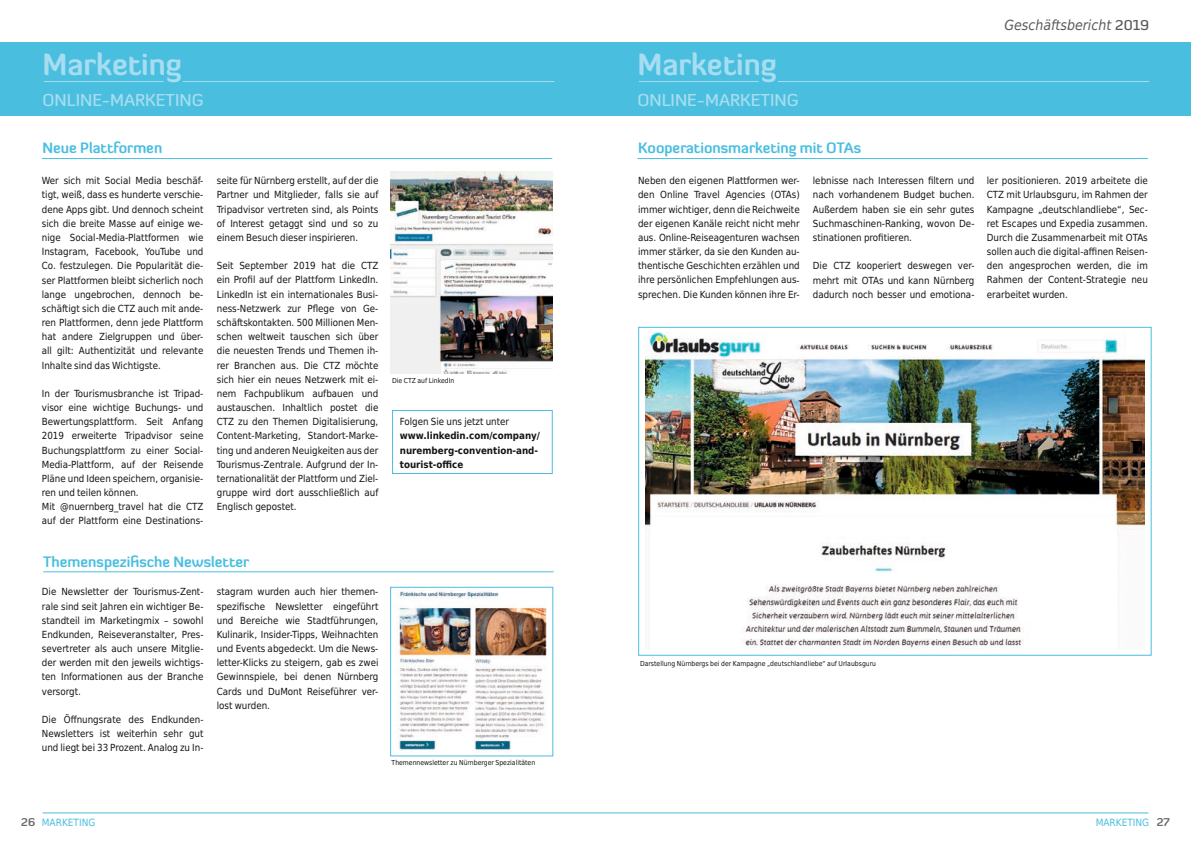
<style>
.page{position:relative;width:1191px;height:842px;background:#fff}
.page>*{position:absolute;margin:0;border:0;box-sizing:border-box;transform-origin:0 0}
.t1{font:700 30px "Diavlo";color:#a7ddf0}
.t2{font:500 17px "Diavlo";color:#a7ddf0}
.t3{font:700 14.7px "Diavlo";color:#49bedf}
.t4{font:italic 14px "DejaVu Sans Condensed";color:#5a5a5a}
.t5{font:10px "DejaVu Sans Condensed";color:#49bedf}
.t6{font:9.8px/14.2px "DejaVu Sans Condensed";color:#131413;text-align:justify}
.t7{font:700 9.8px/14.2px "DejaVu Sans Condensed";color:#131413}
.t8{font:6.9px "DejaVu Sans Condensed";color:#131413}
.s1{font-family:"Diavlo";font-weight:500;font-style:normal}
.s2{font-family:"Diavlo";font-weight:700;font-size:11px;color:#686867}
</style>
<div class="page">
<hr style="left:43px;top:812px;width:1105px;height:1px;background:#49bedf">
<div style="left:0;top:43px;width:1191px;height:73px;background:#49bedf"></div>
<hr style="left:639px;top:81px;width:119px;height:1px;background:#a7ddf0">
<hr style="left:44px;top:81px;width:120px;height:1px;background:#a7ddf0">
<hr style="left:778px;top:81px;width:371px;height:1px;background:#a7ddf0">
<hr style="left:183px;top:81px;width:371px;height:1px;background:#a7ddf0">
<hr style="left:42px;top:158px;width:510px;height:1px;background:#49bedf">
<img style="left:390px;top:171px;width:162px;height:203px">
<hr style="left:43px;top:571px;width:510px;height:1px;background:#49bedf">
<img style="left:396px;top:590px;width:151px;height:160px">
<div style="left:390px;top:587px;width:163px;height:169px;border:1px solid #49bedf"></div>
<div style="left:392px;top:410px;width:161px;height:64px;border:1px solid #49bedf"></div>
<hr style="left:637px;top:158px;width:510px;height:1px;background:#49bedf">
<img style="left:645px;top:333px;width:499px;height:317px">
<h1 class="t1" style="left:43px;top:45px;width:141px">Marketing</h1>
<h1 class="t1" style="left:637px;top:45px;width:141px">Marketing</h1>
<h2 class="t2" style="left:43px;top:89px;width:163px">ONLINE-MARKETING</h2>
<h2 class="t2" style="left:637px;top:89px;width:163px">ONLINE-MARKETING</h2>
<h3 class="t4" style="left:1004px;top:15px;width:146px">Geschäftsbericht <span class="s1">2019</span></h3>
<h3 class="t3" style="left:43px;top:138px;width:121px">Neue Plattformen</h3>
<p class="t6" style="left:42px;top:173px;width:163px">Wer sich mit Social Media beschäf&shy;tigt, weiß, dass es hunderte verschie&shy;dene Apps gibt. Und dennoch scheint sich die breite Masse auf einige we&shy;nige Social-Media-Plattformen wie Instagram, Facebook, YouTube und Co. festzulegen. Die Popularität die&shy;ser Plattformen bleibt sicherlich noch lange ungebrochen, dennoch be&shy;schäftigt sich die CTZ auch mit ande&shy;ren Plattformen, denn jede Plattform hat andere Zielgruppen und über&shy;all gilt: Authentizität und relevante Inhalte sind das Wichtigste.</p>
<p class="t6" style="left:42px;top:386px;width:163px;text-align:left">In der Tourismusbranche ist Tripad&shy;visor eine wichtige Buchungs- und Bewertungsplattform. Seit Anfang 2019 erweiterte Tripadvisor seine Buchungsplattform zu einer Social-Media-Plattform, auf der Reisende Pläne und Ideen speichern, organisie&shy;ren und teilen können.<br>Mit @nuernberg_travel hat die CTZ auf der Plattform eine Destinations-</p>
<p class="t6" style="left:217px;top:173px;width:163px">seite für Nürnberg erstellt, auf der die Partner und Mitglieder, falls sie auf Tripadvisor vertreten sind, als Points of Interest getaggt sind und so zu einem Besuch dieser inspirieren.</p>
<p class="t6" style="left:217px;top:258px;width:163px">Seit September 2019 hat die CTZ ein Profil auf der Plattform LinkedIn.<br>LinkedIn ist ein internationales Busi&shy;ness-Netzwerk zur Pflege von Ge&shy;schäftskontakten. 500 Millionen Men&shy;schen weltweit tauschen sich über die neuesten Trends und Themen ih&shy;rer Branchen aus. Die CTZ möchte sich hier ein neues Netzwerk mit ei&shy;nem Fachpublikum aufbauen und austauschen. Inhaltlich postet die CTZ zu den Themen Digitalisierung, Content-Marketing, Standort-Marke&shy;ting und anderen Neuigkeiten aus der Tourismus-Zentrale. Aufgrund der In&shy;ternationalität der Plattform und Ziel&shy;gruppe wird dort ausschließlich auf Englisch gepostet.</p>
<h3 class="t3" style="left:43px;top:552px;width:208px">Themenspezifische Newsletter</h3>
<p class="t6" style="left:42px;top:584px;width:163px">Die Newsletter der Tourismus-Zent&shy;rale sind seit Jahren ein wichtiger Be&shy;standteil im Marketingmix – sowohl Endkunden, Reiseveranstalter, Pres&shy;severtreter als auch unsere Mitglie&shy;der werden mit den jeweils wichtigs&shy;ten Informationen aus der Branche versorgt.</p>
<p class="t6" style="left:42px;top:712px;width:163px">Die Öffnungsrate des Endkunden-Newsletters ist weiterhin sehr gut und liegt bei 33 Prozent. Analog zu In-</p>
<p class="t6" style="left:217px;top:584px;width:163px">stagram wurden auch hier themen&shy;spezifische Newsletter eingeführt und Bereiche wie Stadtführungen, Kulinarik, Insider-Tipps, Weihnachten und Events abgedeckt. Um die News&shy;letter-Klicks zu steigern, gab es zwei Gewinnspiele, bei denen Nürnberg Cards und DuMont Reiseführer ver&shy;lost wurden.</p>
<p class="t8" style="left:392px;top:375px;width:64px">Die CTZ auf LinkedIn</p>
<p class="t6" style="left:400px;top:414px;width:111px">Folgen Sie uns jetzt unter</p>
<p class="t7" style="left:400px;top:428px;width:142px">www.linkedin.com/company/ nuremberg-convention-and&shy;tourist-office</p>
<p class="t8" style="left:391px;top:757px;width:145px">Themennewsletter zu Nürnberger Spezialitäten</p>
<h3 class="t3" style="left:638px;top:138px;width:224px">Kooperationsmarketing mit OTAs</h3>
<p class="t6" style="left:813px;top:173px;width:163px">lebnisse nach Interessen filtern und nach vorhandenem Budget buchen.<br>Außerdem haben sie ein sehr gutes Suchmaschinen-Ranking, wovon De&shy;stinationen profitieren.</p>
<p class="t6" style="left:813px;top:258px;width:163px">Die CTZ kooperiert deswegen ver&shy;mehrt mit OTAs und kann Nürnberg dadurch noch besser und emotiona-</p>
<p class="t6" style="left:638px;top:173px;width:163px">Neben den eigenen Plattformen wer&shy;den Online Travel Agencies (OTAs) immer wichtiger, denn die Reichweite der eigenen Kanäle reicht nicht mehr aus. Online-Reiseagenturen wachsen immer stärker, da sie den Kunden au&shy;thentische Geschichten erzählen und ihre persönlichen Empfehlungen aus&shy;sprechen. Die Kunden können ihre Er-</p>
<p class="t6" style="left:987px;top:173px;width:162px">ler positionieren. 2019 arbeitete die CTZ mit Urlaubsguru, im Rahmen der Kampagne „deutschlandliebe“, Sec&shy;ret Escapes und Expedia zusammen.<br>Durch die Zusammenarbeit mit OTAs sollen auch die digital-affinen Reisen&shy;den angesprochen werden, die im Rahmen der Content-Strategie neu erarbeitet wurden.</p>
<p class="t8" style="left:640px;top:658px;width:238px">Darstellung Nürnbergs bei der Kampagne „deutschlandliebe“ auf Urlaubsguru</p>
<p class="t5" style="left:21px;top:815px;width:76px"><span class="s2">26</span> MARKETING</p>
<p class="t5" style="left:1095px;top:815px;width:76px">MARKETING <span class="s2">27</span></p>
</div>
